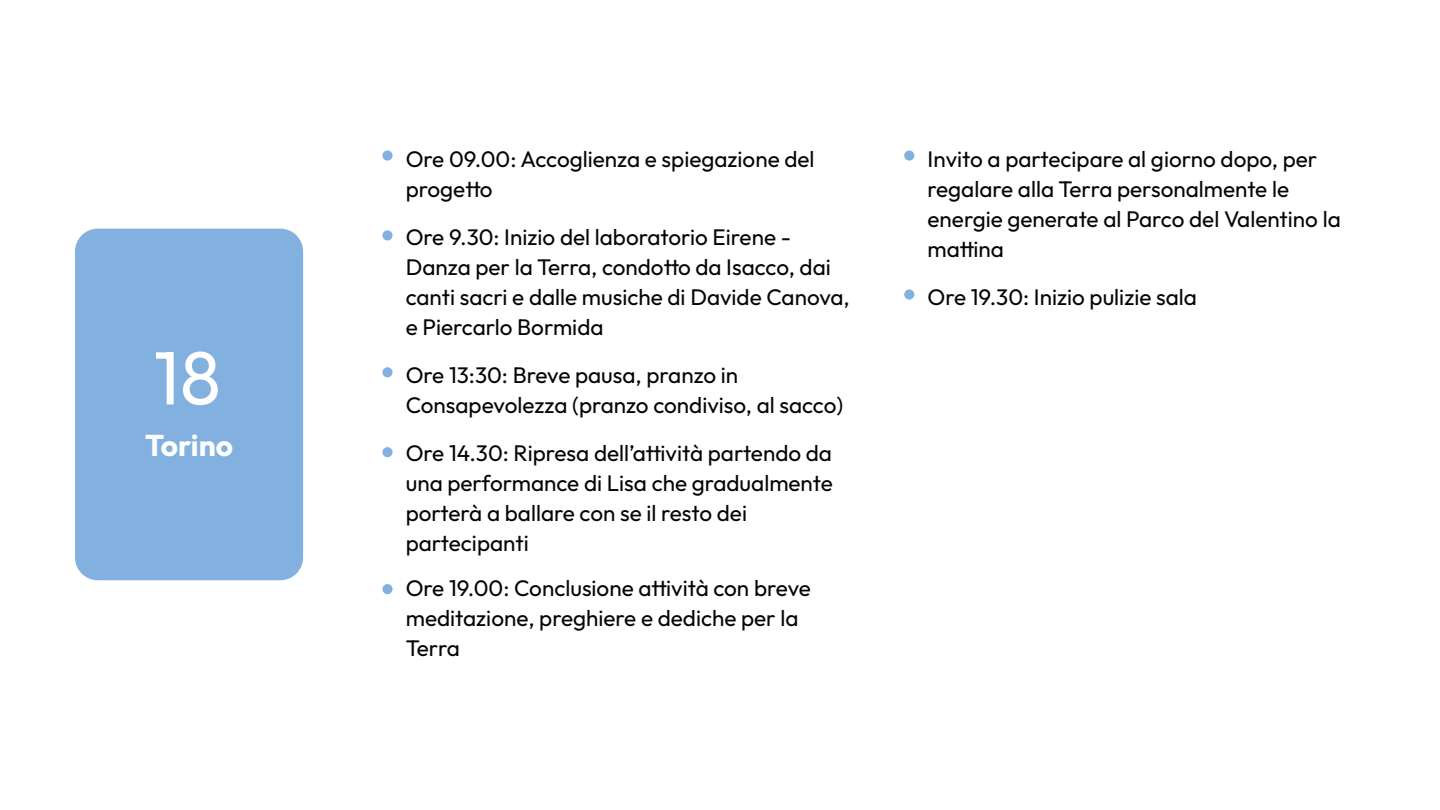
<style>
.page{position:relative;width:1440px;height:810px;background:#fff}
.page>*{position:absolute;margin:0;border:0;box-sizing:border-box;transform-origin:0 0}
.t1{font:75px "Outfit";color:#fff}
.t2{font:700 30px "Outfit";color:#fff}
.t3{font:22.5px/30px "Outfit";color:#070504}
</style>
<div class="page">
<div style="left:75px;top:229px;width:228px;height:351px;background:#83b1df;border-radius:23px"></div>
<div style="left:382px;top:150px;width:11px;height:11px;background:#83b1df;border-radius:50%"></div>
<div style="left:904px;top:150px;width:10px;height:11px;background:#83b1df;border-radius:50%"></div>
<div style="left:904px;top:289px;width:10px;height:11px;background:#83b1df;border-radius:50%"></div>
<div style="left:382px;top:367px;width:11px;height:10px;background:#83b1df;border-radius:50%"></div>
<div style="left:382px;top:230px;width:11px;height:10px;background:#83b1df;border-radius:50%"></div>
<div style="left:382px;top:447px;width:11px;height:10px;background:#83b1df;border-radius:50%"></div>
<div style="left:382px;top:584px;width:11px;height:10px;background:#83b1df;border-radius:50%"></div>
<h1 class="t1" style="left:154px;top:329px;width:69px">18</h1>
<h2 class="t2" style="left:145px;top:426px;width:90px">Torino</h2>
<p class="t3" style="left:406px;top:143px;width:410px">Ore 09.00: Accoglienza e spiegazione del progetto</p>
<p class="t3" style="left:406px;top:221px;width:445px">Ore 9.30: Inizio del laboratorio Eirene - Danza per la Terra, condotto da Isacco, dai canti sacri e dalle musiche di Davide Canova, e Piercarlo Bormida</p>
<p class="t3" style="left:406px;top:359px;width:439px">Ore 13:30: Breve pausa, pranzo in<br>Consapevolezza (pranzo condiviso, al sacco)</p>
<p class="t3" style="left:406px;top:437px;width:429px">Ore 14.30: Ripresa dell’attività partendo da una performance di Lisa che gradualmente porterà a ballare con se il resto dei partecipanti</p>
<p class="t3" style="left:406px;top:572px;width:407px">Ore 19.00: Conclusione attività con breve meditazione, preghiere e dediche per la<br>Terra</p>
<p class="t3" style="left:928px;top:143px;width:415px">Invito a partecipare al giorno dopo, per regalare alla Terra personalmente le energie generate al Parco del Valentino la mattina</p>
<p class="t3" style="left:928px;top:281px;width:271px">Ore 19.30: Inizio pulizie sala</p>
</div>
